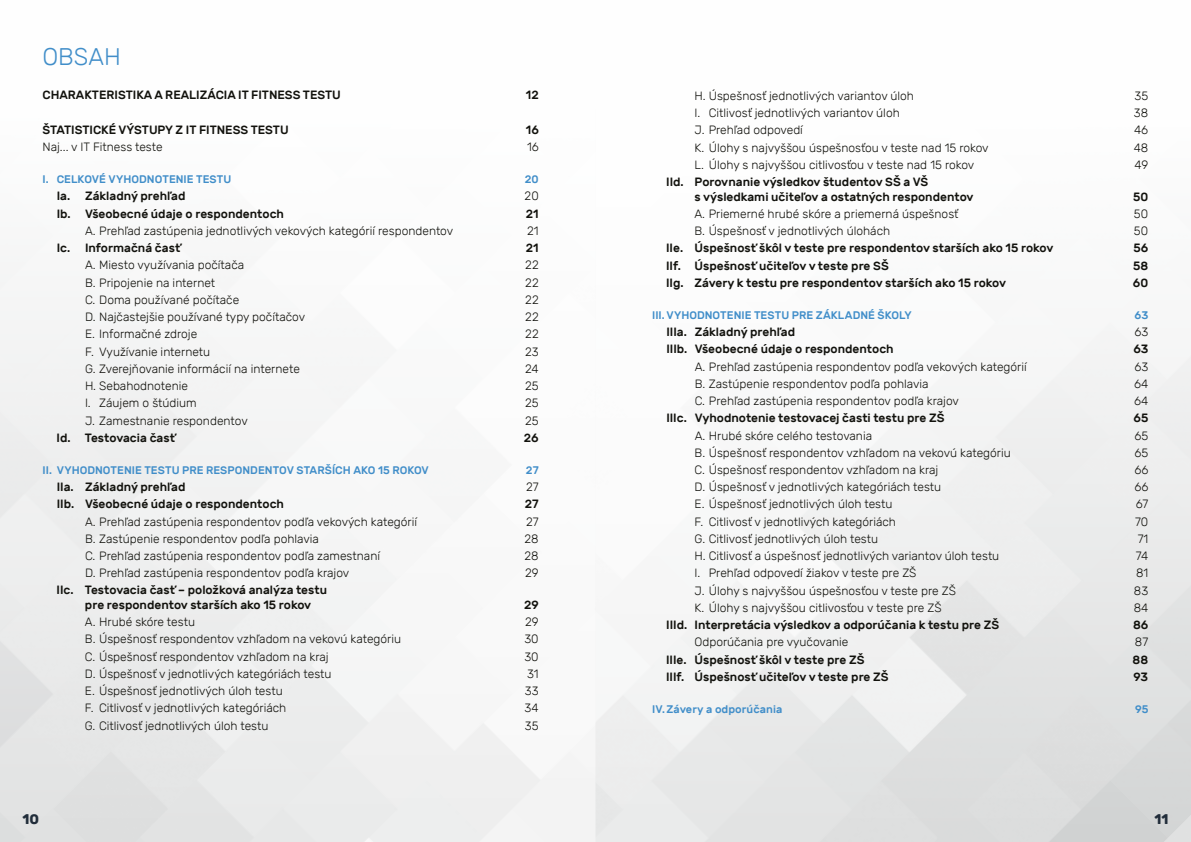
<style>
.page{position:relative;width:1191px;height:842px;background:#fff}
.page>*{position:absolute;margin:0;border:0;box-sizing:border-box;transform-origin:0 0}
.t1{font:300 24px "Rubik";letter-spacing:.005em;color:#418ec9}
.t2{font:700 14px "Rubik";color:#212d3a}
.t3{font:300 12px "Rubik";color:#12120d}
.t4{font:500 12px/14.4px "Rubik";color:#12120d}
.t5{font:500 11px "Rubik";letter-spacing:.005em;color:#418ec9}
</style>
<div class="page">
<h1 class="t1" style="left:43px;top:43px;width:80px">OBSAH</h1>
<p class="t4" style="left:43px;top:88px;width:300px">CHARAKTERISTIKA A REALIZÁCIA IT FITNESS TESTU</p>
<p class="t4" style="left:526px;top:88px;width:14px">12</p>
<p class="t4" style="left:43px;top:123px;width:248px">ŠTATISTICKÉ VÝSTUPY Z IT FITNESS TESTU</p>
<p class="t4" style="left:526px;top:123px;width:14px">16</p>
<p class="t3" style="left:43px;top:140px;width:122px">Naj... v IT Fitness teste</p>
<p class="t3" style="left:527px;top:140px;width:13px">16</p>
<p class="t5" style="left:43px;top:173px;width:190px">I. CELKOVÉ VYHODNOTENIE TESTU</p>
<p class="t5" style="left:525px;top:173px;width:15px">20</p>
<p class="t4" style="left:57px;top:189px;width:130px">Ia. Základný prehľad</p>
<p class="t3" style="left:524px;top:190px;width:16px">20</p>
<p class="t4" style="left:57px;top:207px;width:229px">Ib. Všeobecné údaje o respondentoch</p>
<p class="t4" style="left:526px;top:207px;width:14px">21</p>
<p class="t3" style="left:85px;top:224px;width:370px">A. Prehľad zastúpenia jednotlivých vekových kategórií respondentov</p>
<p class="t3" style="left:527px;top:224px;width:13px">21</p>
<p class="t4" style="left:57px;top:241px;width:126px">Ic. Informačná časť</p>
<p class="t4" style="left:526px;top:241px;width:14px">21</p>
<p class="t3" style="left:85px;top:259px;width:161px">A. Miesto využívania počítača</p>
<p class="t3" style="left:525px;top:259px;width:15px">22</p>
<p class="t3" style="left:85px;top:276px;width:132px">B. Pripojenie na internet</p>
<p class="t3" style="left:525px;top:276px;width:15px">22</p>
<p class="t3" style="left:85px;top:293px;width:156px">C. Doma používané počítače</p>
<p class="t3" style="left:525px;top:293px;width:15px">22</p>
<p class="t3" style="left:85px;top:310px;width:222px">D. Najčastejšie používané typy počítačov</p>
<p class="t3" style="left:525px;top:310px;width:15px">22</p>
<p class="t3" style="left:85px;top:327px;width:114px">E. Informačné zdroje</p>
<p class="t3" style="left:525px;top:327px;width:15px">22</p>
<p class="t3" style="left:85px;top:345px;width:127px">F. Využívanie internetu</p>
<p class="t3" style="left:525px;top:345px;width:15px">23</p>
<p class="t3" style="left:85px;top:362px;width:216px">G. Zverejňovanie informácií na internete</p>
<p class="t3" style="left:525px;top:362px;width:15px">24</p>
<p class="t3" style="left:85px;top:379px;width:104px">H. Sebahodnotenie</p>
<p class="t3" style="left:525px;top:379px;width:15px">25</p>
<p class="t3" style="left:85px;top:396px;width:113px">I. Záujem o štúdium</p>
<p class="t3" style="left:525px;top:396px;width:15px">25</p>
<p class="t3" style="left:85px;top:414px;width:164px">J. Zamestnanie respondentov</p>
<p class="t3" style="left:525px;top:414px;width:15px">25</p>
<p class="t4" style="left:57px;top:431px;width:120px">Id. Testovacia časť</p>
<p class="t4" style="left:524px;top:431px;width:16px">26</p>
<p class="t5" style="left:43px;top:464px;width:388px">II. VYHODNOTENIE TESTU PRE RESPONDENTOV STARŠÍCH AKO 15 ROKOV</p>
<p class="t5" style="left:526px;top:464px;width:14px">27</p>
<p class="t4" style="left:57px;top:480px;width:130px">IIa. Základný prehľad</p>
<p class="t3" style="left:526px;top:480px;width:14px">27</p>
<p class="t4" style="left:57px;top:497px;width:229px">IIb. Všeobecné údaje o respondentoch</p>
<p class="t4" style="left:525px;top:497px;width:15px">27</p>
<p class="t3" style="left:85px;top:515px;width:333px">A. Prehľad zastúpenia respondentov podľa vekových kategórií</p>
<p class="t3" style="left:526px;top:515px;width:14px">27</p>
<p class="t3" style="left:85px;top:532px;width:235px">B. Zastúpenie respondentov podľa pohlavia</p>
<p class="t3" style="left:524px;top:532px;width:16px">28</p>
<p class="t3" style="left:85px;top:549px;width:296px">C. Prehľad zastúpenia respondentov podľa zamestnaní</p>
<p class="t3" style="left:524px;top:549px;width:16px">28</p>
<p class="t3" style="left:85px;top:566px;width:266px">D. Prehľad zastúpenia respondentov podľa krajov</p>
<p class="t3" style="left:525px;top:566px;width:15px">29</p>
<p class="t4" style="left:85px;top:583px;width:243px;text-indent:-28px">IIc. Testovacia časť – položková analýza testu pre respondentov starších ako 15 rokov</p>
<p class="t4" style="left:524px;top:598px;width:16px">29</p>
<p class="t3" style="left:85px;top:615px;width:112px">A. Hrubé skóre testu</p>
<p class="t3" style="left:525px;top:615px;width:15px">29</p>
<p class="t3" style="left:85px;top:632px;width:318px">B. Úspešnosť respondentov vzhľadom na vekovú kategóriu</p>
<p class="t3" style="left:524px;top:632px;width:16px">30</p>
<p class="t3" style="left:85px;top:650px;width:245px">C. Úspešnosť respondentov vzhľadom na kraj</p>
<p class="t3" style="left:524px;top:650px;width:16px">30</p>
<p class="t3" style="left:85px;top:667px;width:248px">D. Úspešnosť v jednotlivých kategóriách testu</p>
<p class="t3" style="left:527px;top:667px;width:13px">31</p>
<p class="t3" style="left:85px;top:684px;width:199px">E. Úspešnosť jednotlivých úloh testu</p>
<p class="t3" style="left:525px;top:684px;width:15px">33</p>
<p class="t3" style="left:85px;top:701px;width:203px">F. Citlivosť v jednotlivých kategóriách</p>
<p class="t3" style="left:524px;top:701px;width:16px">34</p>
<p class="t3" style="left:85px;top:719px;width:185px">G. Citlivosť jednotlivých úloh testu</p>
<p class="t3" style="left:525px;top:719px;width:15px">35</p>
<p class="t3" style="left:694px;top:89px;width:221px">H. Úspešnosť jednotlivých variantov úloh</p>
<p class="t3" style="left:1134px;top:89px;width:15px">35</p>
<p class="t3" style="left:694px;top:106px;width:207px">I. Citlivosť jednotlivých variantov úloh</p>
<p class="t3" style="left:1134px;top:106px;width:16px">38</p>
<p class="t3" style="left:694px;top:124px;width:110px">J. Prehľad odpovedí</p>
<p class="t3" style="left:1134px;top:124px;width:16px">46</p>
<p class="t3" style="left:694px;top:141px;width:296px">K. Úlohy s najvyššou úspešnosťou v teste nad 15 rokov</p>
<p class="t3" style="left:1133px;top:141px;width:16px">48</p>
<p class="t3" style="left:694px;top:158px;width:281px">L. Úlohy s najvyššou citlivosťou v teste nad 15 rokov</p>
<p class="t3" style="left:1134px;top:158px;width:15px">49</p>
<p class="t4" style="left:694px;top:175px;width:281px;text-indent:-28px">IId. Porovnanie výsledkov študentov SŠ a VŠ<br>s výsledkami učiteľov a ostatných respondentov</p>
<p class="t4" style="left:1133px;top:189px;width:17px">50</p>
<p class="t3" style="left:694px;top:207px;width:265px">A. Priemerné hrubé skóre a priemerná úspešnosť</p>
<p class="t3" style="left:1134px;top:207px;width:16px">50</p>
<p class="t3" style="left:694px;top:224px;width:197px">B. Úspešnosť v jednotlivých úlohách</p>
<p class="t3" style="left:1134px;top:224px;width:16px">50</p>
<p class="t4" style="left:666px;top:241px;width:389px">IIe. Úspešnosť škôl v teste pre respondentov starších ako 15 rokov</p>
<p class="t4" style="left:1133px;top:241px;width:16px">56</p>
<p class="t4" style="left:666px;top:258px;width:224px">IIf. Úspešnosť učiteľov v teste pre SŠ</p>
<p class="t4" style="left:1133px;top:258px;width:17px">58</p>
<p class="t4" style="left:666px;top:276px;width:341px">IIg. Závery k testu pre respondentov starších ako 15 rokov</p>
<p class="t4" style="left:1132px;top:276px;width:17px">60</p>
<p class="t5" style="left:652px;top:309px;width:261px">III.VYHODNOTENIE TESTU PRE ZÁKLADNÉ ŠKOLY</p>
<p class="t5" style="left:1134px;top:309px;width:16px">63</p>
<p class="t4" style="left:666px;top:325px;width:130px">IIIa. Základný prehľad</p>
<p class="t3" style="left:1134px;top:325px;width:15px">63</p>
<p class="t4" style="left:666px;top:342px;width:229px">IIIb. Všeobecné údaje o respondentoch</p>
<p class="t4" style="left:1133px;top:342px;width:17px">63</p>
<p class="t3" style="left:694px;top:360px;width:333px">A. Prehľad zastúpenia respondentov podľa vekových kategórií</p>
<p class="t3" style="left:1134px;top:360px;width:15px">63</p>
<p class="t3" style="left:694px;top:377px;width:235px">B. Zastúpenie respondentov podľa pohlavia</p>
<p class="t3" style="left:1134px;top:377px;width:16px">64</p>
<p class="t3" style="left:694px;top:394px;width:266px">C. Prehľad zastúpenia respondentov podľa krajov</p>
<p class="t3" style="left:1134px;top:394px;width:16px">64</p>
<p class="t4" style="left:666px;top:411px;width:280px">IIIc. Vyhodnotenie testovacej časti testu pre ZŠ</p>
<p class="t4" style="left:1133px;top:411px;width:16px">65</p>
<p class="t3" style="left:694px;top:429px;width:179px">A. Hrubé skóre celého testovania</p>
<p class="t3" style="left:1134px;top:429px;width:15px">65</p>
<p class="t3" style="left:694px;top:446px;width:318px">B. Úspešnosť respondentov vzhľadom na vekovú kategóriu</p>
<p class="t3" style="left:1134px;top:446px;width:15px">65</p>
<p class="t3" style="left:694px;top:463px;width:245px">C. Úspešnosť respondentov vzhľadom na kraj</p>
<p class="t3" style="left:1134px;top:463px;width:15px">66</p>
<p class="t3" style="left:694px;top:480px;width:248px">D. Úspešnosť v jednotlivých kategóriách testu</p>
<p class="t3" style="left:1134px;top:480px;width:15px">66</p>
<p class="t3" style="left:694px;top:498px;width:199px">E. Úspešnosť jednotlivých úloh testu</p>
<p class="t3" style="left:1135px;top:498px;width:14px">67</p>
<p class="t3" style="left:694px;top:515px;width:203px">F. Citlivosť v jednotlivých kategóriách</p>
<p class="t3" style="left:1135px;top:515px;width:15px">70</p>
<p class="t3" style="left:694px;top:532px;width:185px">G. Citlivosť jednotlivých úloh testu</p>
<p class="t3" style="left:1137px;top:532px;width:12px">71</p>
<p class="t3" style="left:694px;top:549px;width:306px">H. Citlivosť a úspešnosť jednotlivých variantov úloh testu</p>
<p class="t3" style="left:1135px;top:549px;width:14px">74</p>
<p class="t3" style="left:694px;top:566px;width:223px">I. Prehľad odpovedí žiakov v teste pre ZŠ</p>
<p class="t3" style="left:1136px;top:566px;width:14px">81</p>
<p class="t3" style="left:694px;top:584px;width:263px">J. Úlohy s najvyššou úspešnosťou v teste pre ZŠ</p>
<p class="t3" style="left:1134px;top:584px;width:16px">83</p>
<p class="t3" style="left:694px;top:601px;width:249px">K. Úlohy s najvyššou citlivosťou v teste pre ZŠ</p>
<p class="t3" style="left:1133px;top:601px;width:16px">84</p>
<p class="t4" style="left:666px;top:618px;width:334px">IIId. Interpretácia výsledkov a odporúčania k testu pre ZŠ</p>
<p class="t4" style="left:1133px;top:618px;width:17px">86</p>
<p class="t3" style="left:694px;top:635px;width:155px">Odporúčania pre vyučovanie</p>
<p class="t3" style="left:1135px;top:635px;width:15px">87</p>
<p class="t4" style="left:666px;top:652px;width:200px">IIIe. Úspešnosť škôl v teste pre ZŠ</p>
<p class="t4" style="left:1132px;top:652px;width:17px">88</p>
<p class="t4" style="left:666px;top:670px;width:224px">IIIf. Úspešnosť učiteľov v teste pre ZŠ</p>
<p class="t4" style="left:1133px;top:670px;width:16px">93</p>
<p class="t5" style="left:652px;top:703px;width:132px">IV.Závery a odporúčania</p>
<p class="t5" style="left:1135px;top:703px;width:15px">95</p>
<p class="t2" style="left:23px;top:811px;width:18px">10</p>
<p class="t2" style="left:1154px;top:811px;width:16px">11</p>
</div>
